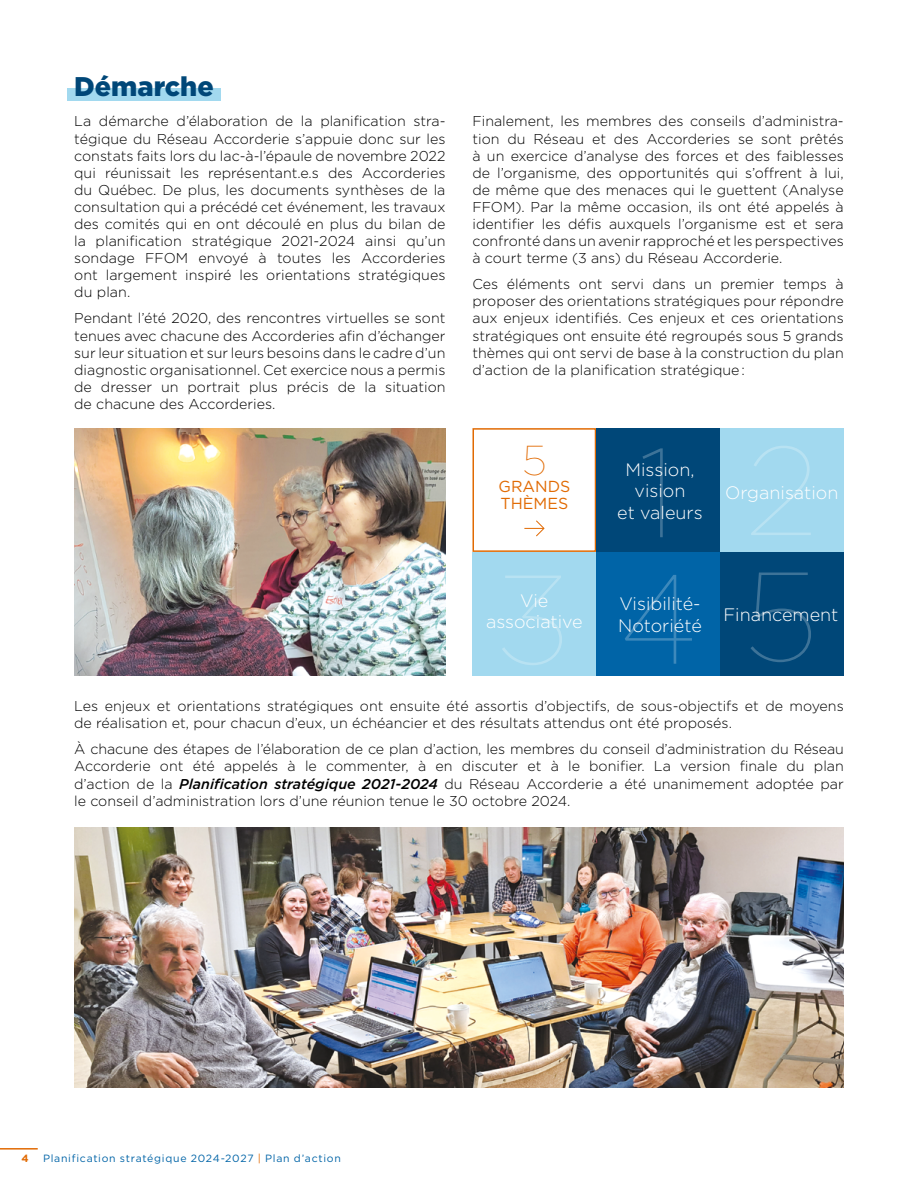
<style>
.page{position:relative;width:918px;height:1188px;background:#fff}
.page>*{position:absolute;margin:0;border:0;box-sizing:border-box;transform-origin:0 0}
.t1{font:100 126px/127.5px "Gotham";color:#fff;text-align:right}
.t2{font:100 41.7px "Gotham";color:#e16a03}
.t3{font:900 27px "Gotham";color:#004778}
.t4{font:300 18px/21.6px "Gotham";color:#fff;text-align:center}
.t5{font:15.9px/17.2px "Gotham";color:#e16a03}
.t6{font:300 14.25px/17.1px "Gotham";color:#000;text-align:justify}
.t7{font:10.5px "Gotham";letter-spacing:.07em;color:#0064a7}
.t8{font:700 10.5px "Gotham";color:#e16a03}
.s1{font-weight:500;font-style:italic}
.s2{color:#e16a03}
</style>
<div class="page">
<div style="left:68px;top:88px;width:153px;height:13px;background:#a2d9ef"></div>
<div style="left:472px;top:428px;width:124px;height:124px;border:2px solid #e16a03"></div>
<div style="left:596px;top:552px;width:124px;height:124px;background:#0064a7"></div>
<div style="left:596px;top:428px;width:124px;height:124px;background:#004778"></div>
<div style="left:720px;top:552px;width:124px;height:124px;background:#004778"></div>
<div style="left:720px;top:428px;width:124px;height:124px;background:#a2d9ef"></div>
<div style="left:472px;top:552px;width:124px;height:124px;background:#a2d9ef"></div>
<img style="left:74px;top:827px;width:770px;height:261px">
<img style="left:74px;top:428px;width:372px;height:248px">
<svg style="left:524px;top:520px;width:21px;height:17px"></svg>
<hr style="left:0;top:1148px;width:38px;height:2px;background:#e16a03">
<h3 class="t3" style="left:74px;top:68px;width:141px">Démarche</h3>
<p class="t6" style="left:74px;top:112px;width:373px">La démarche d’élaboration de la planification stra&shy;tégique du Réseau Accorderie s’appuie donc sur les constats faits lors du lac-à-l’épaule de novembre 2022 qui réunissait les représentant.e.s des Accorderies du Québec. De plus, les documents synthèses de la consultation qui a précédé cet événement, les travaux des comités qui en ont découlé en plus du bilan de la planification stratégique 2021-2024 ainsi qu’un sondage FFOM envoyé à toutes les Accorderies ont largement inspiré les orientations stratégiques du plan.</p>
<p class="t6" style="left:74px;top:309px;width:373px">Pendant l’été 2020, des rencontres virtuelles se sont tenues avec chacune des Accorderies afin d’échanger sur leur situation et sur leurs besoins dans le cadre d’un diagnostic organisationnel. Cet exercice nous a permis de dresser un portrait plus précis de la situation de chacune des Accorderies.</p>
<p class="t6" style="left:472px;top:112px;width:373px">Finalement, les membres des conseils d’administra&shy;tion du Réseau et des Accorderies se sont prêtés à un exercice d’analyse des forces et des faiblesses de l’organisme, des opportunités qui s’offrent à lui, de même que des menaces qui le guettent (Analyse FFOM). Par la même occasion, ils ont été appelés à identifier les défis auxquels l’organisme est et sera confronté dans un avenir rapproché et les perspectives à court terme (3 ans) du Réseau Accorderie.</p>
<p class="t6" style="left:472px;top:275px;width:373px">Ces éléments ont servi dans un premier temps à proposer des orientations stratégiques pour répondre aux enjeux identifiés. Ces enjeux et ces orientations stratégiques ont ensuite été regroupés sous 5 grands thèmes qui ont servi de base à la construction du plan d’action de la planification stratégique :</p>
<h2 class="t2" style="left:522px;top:434px;width:26px">5</h2>
<p class="t5" style="left:499px;top:477px;width:73px">GRANDS<br>THÈMES</p>
<h1 class="t1" style="left:497px;top:424px;width:325px">1 2<br>345</h1>
<p class="t4" style="left:617px;top:458px;width:87px">Mission, vision<br>et valeurs</p>
<p class="t4" style="left:725px;top:481px;width:115px">Organisation</p>
<p class="t4" style="left:486px;top:589px;width:98px">Vie associative</p>
<p class="t4" style="left:618px;top:592px;width:85px;text-align:left">Visibilité-<br>Notoriété</p>
<p class="t4" style="left:723px;top:603px;width:117px">Financement</p>
<p class="t6" style="left:74px;top:697px;width:771px">Les enjeux et orientations stratégiques ont ensuite été assortis d’objectifs, de sous-objectifs et de moyens de réalisation et, pour chacun d’eux, un échéancier et des résultats attendus ont été proposés.</p>
<p class="t6" style="left:74px;top:740px;width:771px">À chacune des étapes de l’élaboration de ce plan d’action, les membres du conseil d’administration du Réseau Accorderie ont été appelés à le commenter, à en discuter et à le bonifier. La version finale du plan d’action de la <span class="s1">Planification stratégique 2021-2024</span> du Réseau Accorderie a été unanimement adoptée par le conseil d’administration lors d’une réunion tenue le 30 octobre 2024.</p>
<p class="t8" style="left:21px;top:1151px;width:9px">4</p>
<p class="t7" style="left:43px;top:1151px;width:299px">Planification stratégique 2024-2027 <span class="s2">|</span> Plan d’action</p>
</div>
